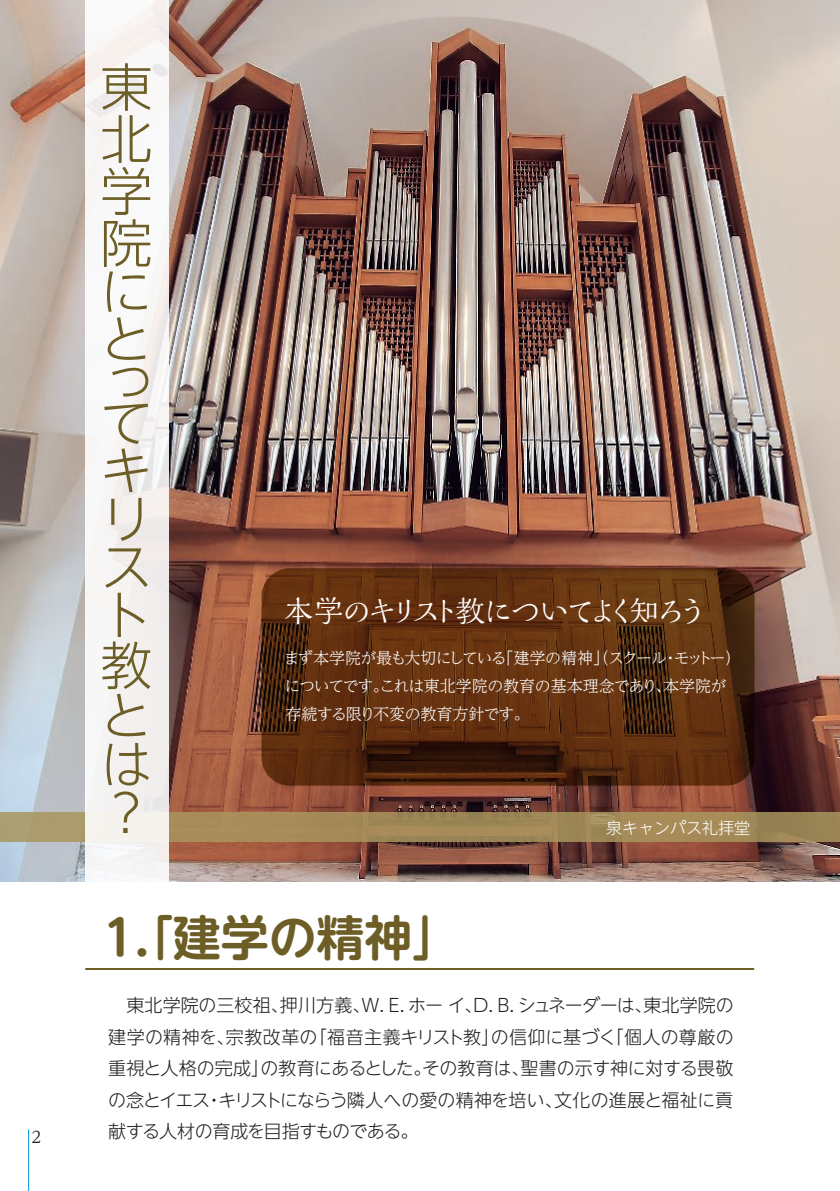
<style>
.page{position:relative;width:840px;height:1191px;background:#fff}
.page>*{position:absolute;margin:0;border:0;box-sizing:border-box;transform-origin:0 0}
.t1{font:300 52px/49px "UD Shin Go NT Pro";color:#6c5e26}
.t2{font:700 48px "UD Shin M Go Pro De";color:#6c5e26}
.t3{font:30px "Kaimin So Std";letter-spacing:-.175em;color:#fff}
.t4{font:300 18px/31.6px "UD Shin Go NT Pro";letter-spacing:-.025em;color:#231f20;text-align:justify}
.t5{font:300 16px/28px "UD Reimin Pro";letter-spacing:-.035em;color:#fff}
.t6{font:300 16px "UD Shin Go NT Pro";color:#fff}
.t7{font:16px "UD Reimin Pro";color:#231f20}
</style>
<div class="page">
<hr style="left:839px;top:0;width:1px;height:324px;background:#bdd63c">
<img style="left:0;top:0;width:839px;height:882px">
<svg style="left:0;top:812px;width:839px;height:30px;background:#a38b5a"></svg>
<div style="left:85px;top:0;width:83px;height:883px;background:#f7f6f5"></div>
<svg style="left:261px;top:568px;width:493px;height:217px;background:#5a2d0f"></svg>
<hr style="left:85px;top:968px;width:668px;height:2px;background:#6c5e26">
<hr style="left:28px;top:1129px;width:1px;height:62px;background:#0095d9">
<p class="t7" style="left:32px;top:1123px;width:11px">2</p>
<h1 class="t1" style="left:100px;top:60px;width:52px;line-height:50.4px;text-align:justify">東北学院にと</h1>
<h1 class="t1" style="left:100px;top:359px;width:49px;line-height:41.4px">って</h1>
<h1 class="t1" style="left:100px;top:444px;width:51px">キリスト教とは？</h1>
<h3 class="t3" style="left:283px;top:590px;width:425px">本学のキリスト教についてよく知ろう</h3>
<p class="t5" style="left:284px;top:643px;width:458px">まず本学院が最も大切にしている「建学の精神」（スクール・モットー）についてです。これは東北学院の教育の基本理念であり、本学院が存続する限り不変の教育方針です。</p>
<p class="t6" style="left:605px;top:814px;width:145px">泉キャンパス礼拝堂</p>
<h2 class="t2" style="left:103px;top:898px;width:359px">1.「建学の精神」</h2>
<p class="t4" style="left:108px;top:989px;width:627px">　東北学院の三校祖、押川方義、Ｗ．Ｅ．ホー イ、Ｄ．Ｂ．シュネーダーは、東北学院の建学の精神を、宗教改革の「福音主義キリスト教」の信仰に基づく「個人の尊厳の重視と人格の完成」の教育にあるとした。その教育は、聖書の示す神に対する畏敬の念とイエス・キリストにならう隣人への愛の精神を培い、文化の進展と福祉に貢献する人材の育成を目指すものである。</p>
</div>
